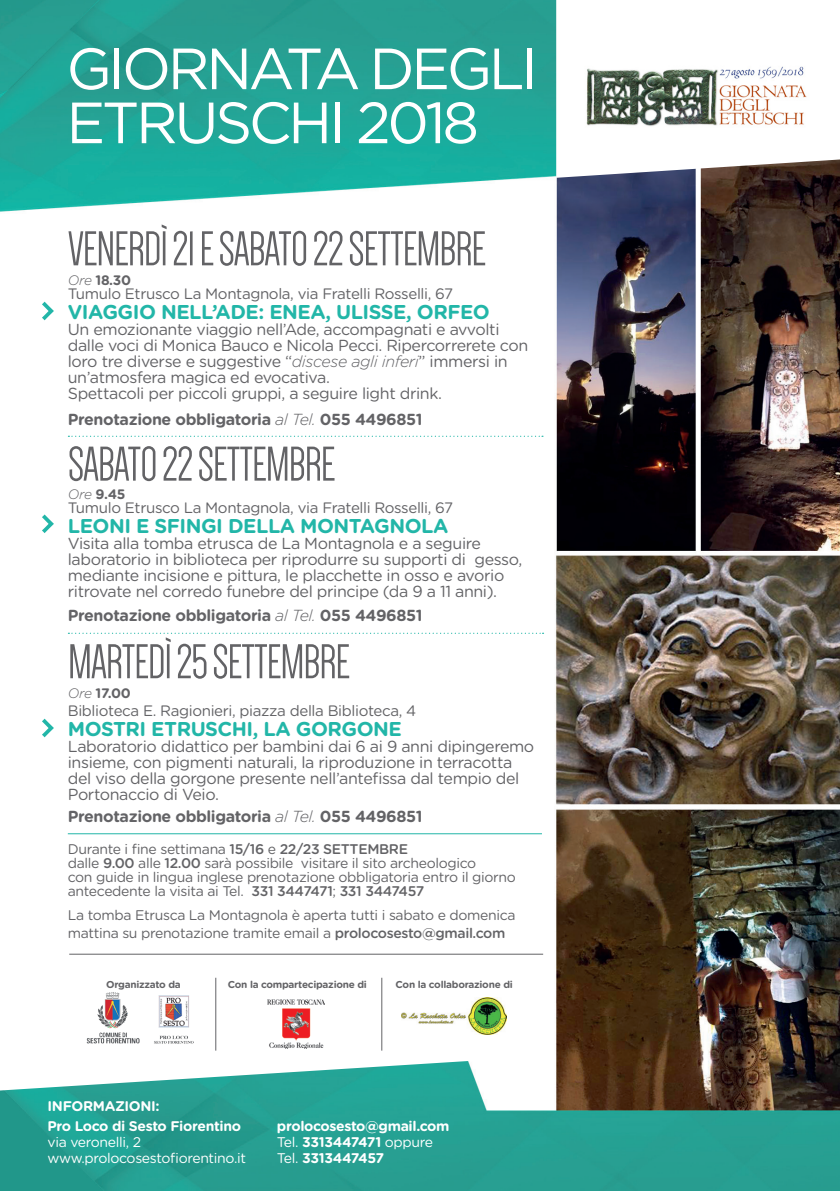
<style>
.page{position:relative;width:840px;height:1191px;background:#fff}
.page>*{position:absolute;margin:0;border:0;box-sizing:border-box;transform-origin:0 0}
.t1{font:58px/54px "Gotham";letter-spacing:-.06em;color:#fff}
.t2{font:50.4px "Dense";letter-spacing:-.025em;color:#636366}
.t3{font:700 20px "Gotham Rounded";letter-spacing:-.025em;color:#22b6a8}
.t4{font:16px/16px "Gotham Rounded";letter-spacing:-.025em;color:#636366}
.t5{font:700 16px "Gotham Rounded";letter-spacing:-.025em;color:#636366}
.t6{font:15px "Gotham Rounded";letter-spacing:-.025em;color:#636366}
.t7{font:14px/14px "Gotham Rounded";letter-spacing:-.025em;color:#636366}
.t8{font:700 14px "Gotham Rounded";letter-spacing:-.025em;color:#fff}
.t9{font:14px "Gotham Rounded";letter-spacing:-.025em;color:#fff}
.t10{font:700 13.8px "Gotham Rounded";letter-spacing:-.025em;color:#636366}
.t11{font:700 10px "Gotham Rounded";letter-spacing:-.025em;color:#636366}
.s1{font-weight:300;font-style:italic}
.s2{font-weight:500}
.s3{font-weight:700}
.s4{font-weight:400}
</style>
<div class="page">
<img style="left:0;top:0;width:839px;height:1191px">
<svg style="left:0;top:915px;width:553px;height:175px"></svg>
<svg style="left:68px;top:436px;width:474px;height:1px"></svg>
<svg style="left:68px;top:632px;width:475px;height:2px"></svg>
<hr style="left:68px;top:833px;width:473px;height:1px;background:#22b6a8">
<svg style="left:42px;top:302px;width:12px;height:18px"></svg>
<svg style="left:42px;top:514px;width:12px;height:19px"></svg>
<svg style="left:42px;top:718px;width:12px;height:19px"></svg>
<hr style="left:69px;top:954px;width:474px;height:1px;background:#636366">
<svg style="left:556px;top:0;width:283px;height:178px"></svg>
<img style="left:577px;top:62px;width:236px;height:71px">
<img style="left:401px;top:997px;width:105px;height:37px">
<img style="left:82px;top:984px;width:119px;height:63px">
<hr style="left:215px;top:977px;width:1px;height:73px;background:#636366">
<hr style="left:381px;top:977px;width:1px;height:73px;background:#636366">
<img style="left:267px;top:999px;width:57px;height:49px">
<p class="t1" style="left:66px;top:41px;width:473px">GIORNATA DEGLI<br>ETRUSCHI 2018</p>
<p class="t2" style="left:68px;top:224px;width:419px">VENERDÌ 21 E SABATO 22 SETTEMBRE</p>
<p class="t10" style="left:68px;top:270px;width:65px"><span class="s1">Ore</span> 18.30</p>
<p class="t6" style="left:68px;top:284px;width:387px">Tumulo Etrusco La Montagnola, via Fratelli Rosselli, 67</p>
<p class="t3" style="left:68px;top:297px;width:423px">VIAGGIO NELL’ADE: ENEA, ULISSE, ORFEO</p>
<p class="t4" style="left:68px;top:321px;width:461px">Un emozionante viaggio nell’Ade, accompagnati e avvolti dalle voci di Monica Bauco e Nicola Pecci. Ripercorrerete con loro tre diverse e suggestive “<span class="s1">discese agli inferi</span>” immersi in un’atmosfera magica ed evocativa.</p>
<p class="t4" style="left:68px;top:385px;width:375px">Spettacoli per piccoli gruppi, a seguire light drink.</p>
<p class="t5" style="left:68px;top:408px;width:356px">Prenotazione obbligatoria <span class="s1">al Tel.</span> 055 4496851</p>
<p class="t2" style="left:68px;top:439px;width:269px">SABATO 22 SETTEMBRE</p>
<p class="t10" style="left:68px;top:483px;width:59px"><span class="s1">Ore</span> 9.45</p>
<p class="t6" style="left:68px;top:497px;width:387px">Tumulo Etrusco La Montagnola, via Fratelli Rosselli, 67</p>
<p class="t3" style="left:68px;top:511px;width:382px">LEONI E SFINGI DELLA MONTAGNOLA</p>
<p class="t4" style="left:68px;top:534px;width:455px">Visita alla tomba etrusca de La Montagnola e a seguire laboratorio in biblioteca per riprodurre su supporti di gesso, mediante incisione e pittura, le placchette in osso e avorio ritrovate nel corredo funebre del principe (da 9 a 11 anni).</p>
<p class="t5" style="left:68px;top:603px;width:356px">Prenotazione obbligatoria <span class="s1">al Tel.</span> 055 4496851</p>
<p class="t2" style="left:68px;top:637px;width:284px">MARTEDÌ 25 SETTEMBRE</p>
<p class="t10" style="left:68px;top:683px;width:64px"><span class="s1">Ore</span> 17.00</p>
<p class="t6" style="left:68px;top:700px;width:350px">Biblioteca E. Ragionieri, piazza della Biblioteca, 4</p>
<p class="t3" style="left:68px;top:714px;width:335px">MOSTRI ETRUSCHI, LA GORGONE</p>
<p class="t4" style="left:68px;top:737px;width:467px">Laboratorio didattico per bambini dai 6 ai 9 anni dipingeremo insieme, con pigmenti naturali, la riproduzione in terracotta del viso della gorgone presente nell’antefissa dal tempio del Portonaccio di Veio.</p>
<p class="t5" style="left:68px;top:804px;width:356px">Prenotazione obbligatoria <span class="s1">al Tel.</span> 055 4496851</p>
<p class="t7" style="left:68px;top:841px;width:341px">Durante i fine settimana <span class="s2">15/16</span> e <span class="s2">22/23 SETTEMBRE</span></p>
<p class="t7" style="left:68px;top:855px;width:410px">dalle <span class="s2">9.00</span> alle <span class="s2">12.00</span> sarà possibile visitare il sito archeologico</p>
<p class="t7" style="left:68px;top:869px;width:449px">con guide in lingua inglese prenotazione obbligatoria entro il giorno antecedente la visita ai Tel. <span class="s2">331 3447471</span>; <span class="s2">331 3447457</span></p>
<p class="t7" style="left:68px;top:905px;width:449px;line-height:18px">La tomba Etrusca La Montagnola è aperta tutti i sabato e domenica mattina su prenotazione tramite email a <span class="s2">prolocosesto@gmail.com</span></p>
<p class="t11" style="left:106px;top:977px;width:76px">Organizzato da</p>
<p class="t11" style="left:228px;top:977px;width:140px">Con la compartecipazione di</p>
<p class="t11" style="left:395px;top:977px;width:119px">Con la collaborazione di</p>
<p class="t8" style="left:48px;top:1096px;width:113px">INFORMAZIONI:</p>
<p class="t8" style="left:48px;top:1115px;width:195px">Pro Loco di Sesto Fiorentino</p>
<p class="t9" style="left:48px;top:1132px;width:95px">via veronelli, 2</p>
<p class="t9" style="left:48px;top:1148px;width:200px">www.prolocosestofiorentino.it</p>
<p class="t8" style="left:277px;top:1115px;width:174px">prolocosesto@gmail.com</p>
<p class="t9" style="left:277px;top:1132px;width:157px">Tel. <span class="s3">3313447471</span> oppure</p>
<p class="t8" style="left:277px;top:1147px;width:109px"><span class="s4">Tel.</span> 3313447457</p>
</div>
